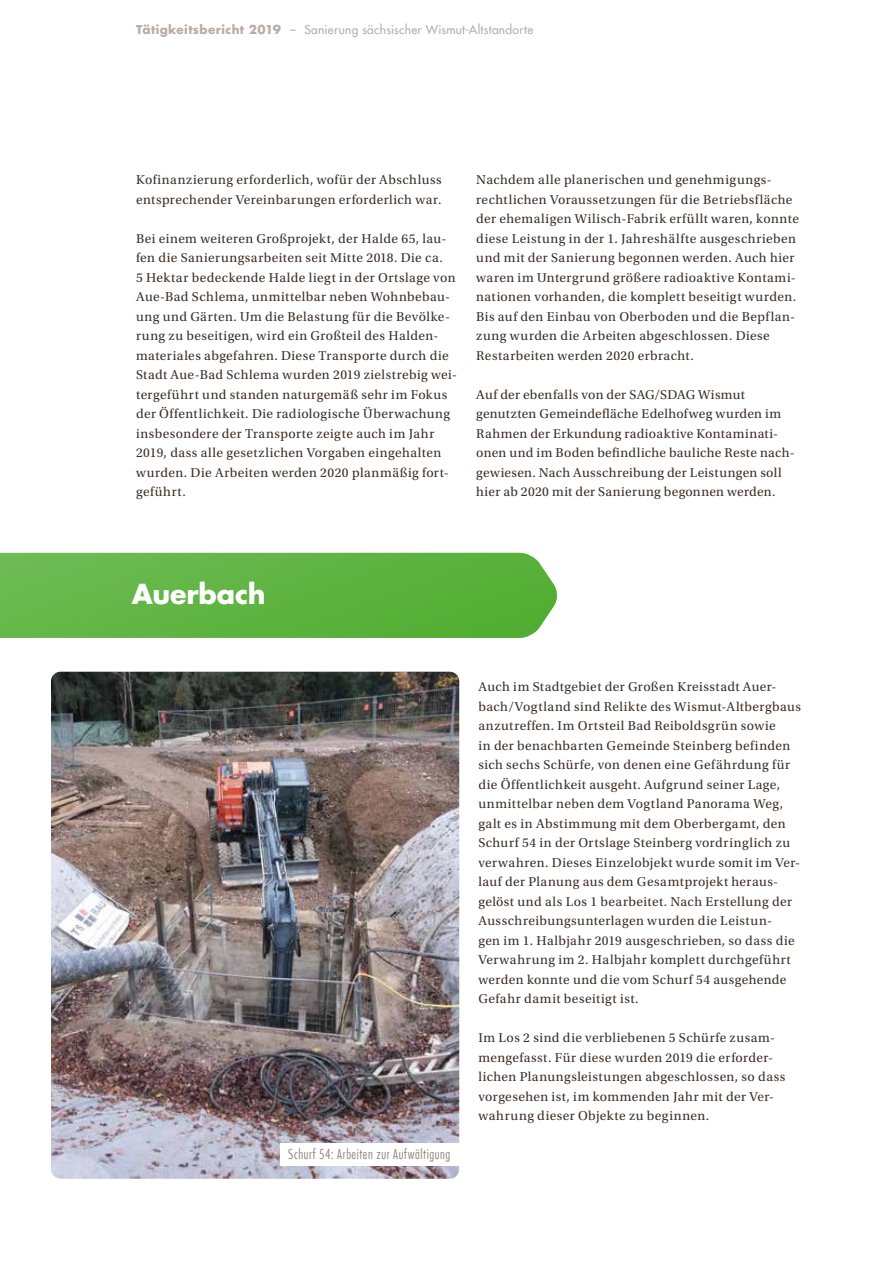
<style>
.page{position:relative;width:893px;height:1263px;background:#fff}
.page>*{position:absolute;margin:0;border:0;box-sizing:border-box;transform-origin:0 0}
.t1{font:700 27px "Futura Com";letter-spacing:-.005em;color:#fff}
.t2{font:13.5px/19.5px "Utopia Std";letter-spacing:.03em;color:#3c3028}
.t3{font:300 condensed 13.5px "Futura Com";letter-spacing:.04em;color:#92857c}
.t4{font:500 12px "Futura Com";letter-spacing:.025em;color:#b8ada6}
.s1{font-weight:700}
</style>
<div class="page">
<img style="left:51px;top:672px;width:408px;height:507px">
<svg style="left:0;top:553px;width:557px;height:85px;background:#62b545"></svg>
<div style="left:280px;top:1144px;width:179px;height:22px;background:#fff"></div>
<p class="t4" style="left:136px;top:21px;width:399px"><span class="s1">Tätigkeitsbericht 2019</span> – Sanierung sächsischer Wismut-Altstandorte</p>
<p class="t2" style="left:136px;top:170px;width:307px">Kofinanzierung erforderlich, wofür der Abschluss entsprechender Vereinbarungen erforderlich war.</p>
<p class="t2" style="left:136px;top:229px;width:323px">Bei einem weiteren Großprojekt, der Halde 65, lau&shy;fen die Sanierungsarbeiten seit Mitte 2018. Die ca.<br>5 Hektar bedeckende Halde liegt in der Ortslage von Aue-Bad Schlema, unmittelbar neben Wohnbebau&shy;ung und Gärten. Um die Belastung für die Bevölke&shy;rung zu beseitigen, wird ein Großteil des Halden&shy;materiales abgefahren. Diese Transporte durch die Stadt Aue-Bad Schlema wurden 2019 zielstrebig wei&shy;tergeführt und standen naturgemäß sehr im Fokus der Öffentlichkeit. Die radiologische Überwachung insbesondere der Transporte zeigte auch im Jahr 2019, dass alle gesetzlichen Vorgaben eingehalten wurden. Die Arbeiten werden 2020 planmäßig fort&shy;geführt.</p>
<p class="t2" style="left:476px;top:170px;width:324px">Nachdem alle planerischen und genehmigungs&shy;rechtlichen Voraussetzungen für die Betriebsfläche der ehemaligen Wilisch-Fabrik erfüllt waren, konnte diese Leistung in der 1. Jahreshälfte ausgeschrieben und mit der Sanierung begonnen werden. Auch hier waren im Untergrund größere radioaktive Kontami&shy;nationen vorhanden, die komplett beseitigt wurden.<br>Bis auf den Einbau von Oberboden und die Bepflan&shy;zung wurden die Arbeiten abgeschlossen. Diese Restarbeiten werden 2020 erbracht.</p>
<p class="t2" style="left:476px;top:385px;width:320px">Auf der ebenfalls von der SAG/SDAG Wismut genutzten Gemeindefläche Edelhofweg wurden im Rahmen der Erkundung radioaktive Kontaminati&shy;onen und im Boden befindliche bauliche Reste nach&shy;gewiesen. Nach Ausschreibung der Leistungen soll hier ab 2020 mit der Sanierung begonnen werden.</p>
<h1 class="t1" style="left:132px;top:573px;width:135px">Auerbach</h1>
<p class="t3" style="left:288px;top:1146px;width:163px">Schurf 54: Arbeiten zur Aufwältigung</p>
<p class="t2" style="left:478px;top:677px;width:324px">Auch im Stadtgebiet der Großen Kreisstadt Auer&shy;bach/Vogtland sind Relikte des Wismut-Altbergbaus anzutreffen. Im Ortsteil Bad Reiboldsgrün sowie<br>in der benachbarten Gemeinde Steinberg befinden sich sechs Schürfe, von denen eine Gefährdung für die Öffentlichkeit ausgeht. Aufgrund seiner Lage, unmittelbar neben dem Vogtland Panorama Weg, galt es in Abstimmung mit dem Oberbergamt, den Schurf 54 in der Ortslage Steinberg vordringlich zu verwahren. Dieses Einzelobjekt wurde somit im Ver&shy;lauf der Planung aus dem Gesamtprojekt heraus&shy;gelöst und als Los 1 bearbeitet. Nach Erstellung der Ausschreibungsunterlagen wurden die Leistun-<br>gen im 1. Halbjahr 2019 ausgeschrieben, so dass die Verwahrung im 2. Halbjahr komplett durchgeführt werden konnte und die vom Schurf 54 ausgehende Gefahr damit beseitigt ist.</p>
<p class="t2" style="left:478px;top:1028px;width:308px">Im Los 2 sind die verbliebenen 5 Schürfe zusam&shy;mengefasst. Für diese wurden 2019 die erforder&shy;lichen Planungsleistungen abgeschlossen, so dass vorgesehen ist, im kommenden Jahr mit der Ver&shy;wahrung dieser Objekte zu beginnen.</p>
</div>
